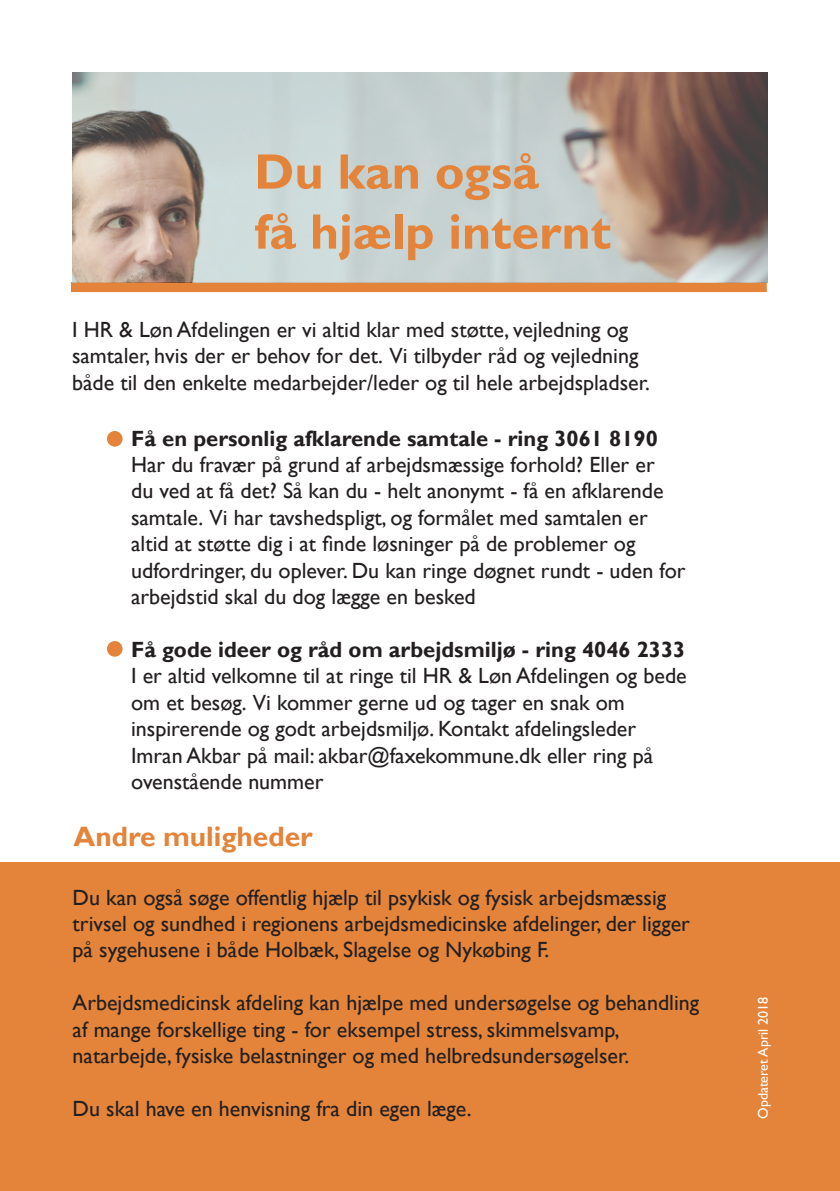
<style>
.page{position:relative;width:840px;height:1191px;background:#fff}
.page>*{position:absolute;margin:0;border:0;box-sizing:border-box;transform-origin:0 0}
.t1{font:700 50px/60px "Gill Sans";color:#e3843a}
.t2{font:700 28px "Gill Sans";color:#e3843a}
.t3{font:22px/26.4px "Gill Sans";color:#231f20}
.t4{font:700 22px "Gill Sans";color:#231f20}
.t5{font:14px "Gill Sans";color:#fff}
</style>
<div class="page">
<div style="left:71px;top:282px;width:695px;height:10px;background:#e3843a"></div>
<img style="left:72px;top:72px;width:695px;height:210px">
<div style="left:0;top:862px;width:839px;height:329px;background:#e3843a"></div>
<div style="left:109px;top:433px;width:11px;height:11px;background:#e3843a;border-radius:50%"></div>
<div style="left:107px;top:431px;width:15px;height:15px;border:4px solid #e3843a;border-radius:50%"></div>
<div style="left:109px;top:643px;width:11px;height:11px;background:#e3843a;border-radius:50%"></div>
<div style="left:107px;top:641px;width:15px;height:15px;border:4px solid #e3843a;border-radius:50%"></div>
<h1 class="t1" style="left:254px;top:143px;width:358px">Du kan også<br>få hjælp internt</h1>
<p class="t3" style="left:72px;top:317px;width:579px">I HR &amp; Løn Afdelingen er vi altid klar med støtte, vejledning og samtaler, hvis der er behov for det. Vi tilbyder råd og vejledning både til den enkelte medarbejder/leder og til hele arbejdspladser.</p>
<p class="t4" style="left:131px;top:425px;width:528px">Få en personlig afklarende samtale - ring 3061 8190</p>
<p class="t3" style="left:131px;top:452px;width:555px">Har du fravær på grund af arbejdsmæssige forhold? Eller er<br>du ved at få det? Så kan du - helt anonymt - få en afklarende samtale. Vi har tavshedspligt, og formålet med samtalen er altid at støtte dig i at finde løsninger på de problemer og udfordringer, du oplever. Du kan ringe døgnet rundt - uden for arbejdstid skal du dog lægge en besked</p>
<p class="t4" style="left:131px;top:636px;width:555px">Få gode ideer og råd om arbejdsmiljø - ring 4046 2333</p>
<p class="t3" style="left:131px;top:663px;width:557px">I er altid velkomne til at ringe til HR &amp; Løn Afdelingen og bede om et besøg. Vi kommer gerne ud og tager en snak om inspirerende og godt arbejdsmiljø. Kontakt afdelingsleder Imran Akbar på mail: akbar@faxekommune.dk eller ring på ovenstående nummer</p>
<p class="t2" style="left:73px;top:819px;width:241px">Andre muligheder</p>
<p class="t3" style="left:73px;top:884px;width:618px">Du kan også søge offentlig hjælp til psykisk og fysisk arbejdsmæssig trivsel og sundhed i regionens arbejdsmedicinske afdelinger, der ligger på sygehusene i både Holbæk, Slagelse og Nykøbing F.</p>
<p class="t3" style="left:73px;top:990px;width:627px">Arbejdsmedicinsk afdeling kan hjælpe med undersøgelse og behandling af mange forskellige ting - for eksempel stress, skimmelsvamp, natarbejde, fysiske belastninger og med helbredsundersøgelser.</p>
<p class="t3" style="left:73px;top:1095px;width:400px">Du skal have en henvisning fra din egen læge.</p>
<p class="t5" style="left:754px;top:1119px;width:124px;rotate:-90deg">Opdateret April 2018</p>
</div>
